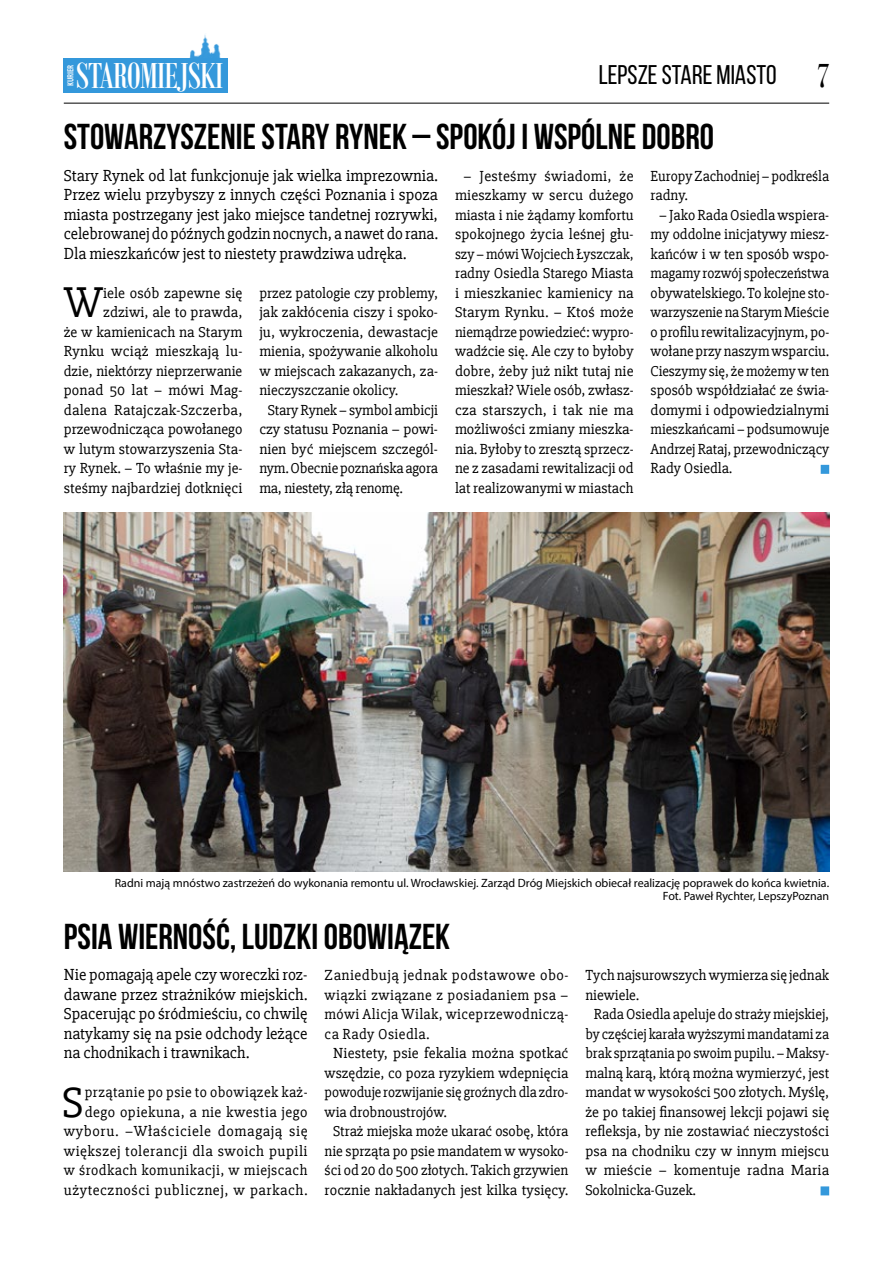
<style>
.page{position:relative;width:893px;height:1263px;background:#fff}
.page>*{position:absolute;margin:0;border:0;box-sizing:border-box;transform-origin:0 0}
.t1{font:44.25px "Slabo 27 px";color:#000}
.t2{font:39px "Bodoni MT Condensed";letter-spacing:-.025em;color:#fff}
.t3{font:700 36px "Bebas Neue";color:#000}
.t4{font:27px "Bebas Neue";color:#000}
.t5{font:16.5px/19.5px "Slabo 27 px";color:#000;text-align:justify}
.t6{font:15px/19.5px "Slabo 27 px";color:#000;text-align:right}
.t7{font:15px/19.5px "Slabo 27 px";letter-spacing:.035em;color:#000;text-align:right}
.t8{font:15px "Slabo 27 px";letter-spacing:.03em;color:#000}
.t9{font:12px/13.5px "Myriad Pro";color:#000;text-align:right}
.t10{font:600 condensed 9px "Myriad Pro";letter-spacing:-.005em;color:#fff}
.s1{font-family:"Bodoni MT Condensed";font-size:36px}
</style>
<div class="page">
<hr style="left:64px;top:103px;width:765px;height:1px;background:#000">
<img style="left:64px;top:512px;width:765px;height:360px">
<img style="left:189px;top:35px;width:32px;height:24px">
<div style="left:64px;top:59px;width:164px;height:34px;background:#3498db"></div>
<div style="left:820px;top:1186px;width:9px;height:9px;background:#3498db"></div>
<div style="left:821px;top:465px;width:8px;height:9px;background:#3498db"></div>
<p class="t10" style="left:66px;top:86px;width:23px;rotate:-90deg">KURIER</p>
<h2 class="t2" style="left:76px;top:52px;width:149px">STAROMIEJSKI</h2>
<h3 class="t4" style="left:599px;top:60px;width:232px">LEPSZE STARE MIASTO <span class="s1">7</span></h3>
<h3 class="t3" style="left:64px;top:117px;width:652px">STOWARZYSZENIE STARY RYNEK – SPOKÓJ I WSPÓLNE DOBRO</h3>
<p class="t5" style="left:64px;top:165px;width:376px">Stary Rynek od lat funkcjonuje jak wielka imprezownia.<br>Przez wielu przybyszy z innych części Poznania i spoza miasta postrzegany jest jako miejsce tandetnej rozrywki, celebrowanej do późnych godzin nocnych, a nawet do rana.<br>Dla mieszkańców jest to niestety prawdziwa udręka.</p>
<h1 class="t1" style="left:64px;top:277px;width:41px">W</h1>
<p class="t6" style="left:455px;top:166px;width:180px;text-align:center">– Jesteśmy świadomi, że mieszkamy w sercu dużego miasta i nie żądamy komfortu spokojnego życia leśnej głu&shy;szy – mówi Wojciech Łyszczak, radny Osiedla Starego Miasta i mieszkaniec kamienicy na<br>Starym Rynku. – Ktoś może niemądrze powiedzieć: wypro&shy;wadźcie się. Ale czy to byłoby dobre, żeby już nikt tutaj nie mieszkał? Wiele osób, zwłasz&shy;cza starszych, i tak nie ma możliwości zmiany mieszka&shy;nia. Byłoby to zresztą sprzecz&shy;ne z zasadami rewitalizacji od lat realizowanymi w miastach</p>
<p class="t6" style="left:651px;top:166px;width:180px;text-align:left">Europy Zachodniej – podkreśla radny.</p>
<p class="t6" style="left:651px;top:205px;width:180px;text-align:justify;text-indent:9px">– Jako Rada Osiedla wspiera&shy;my oddolne inicjatywy miesz&shy;kańców i w ten sposób wspo&shy;magamy rozwój społeczeństwa obywatelskiego. To kolejne sto&shy;warzyszenie na Starym Mieście o profilu rewitalizacyjnym, po&shy;wołane przy naszym wsparciu.<br>Cieszymy się, że możemy w ten sposób współdziałać ze świa&shy;domymi i odpowiedzialnymi mieszkańcami – podsumowuje Andrzej Rataj, przewodniczący Rady Osiedla.</p>
<p class="t6" style="left:64px;top:283px;width:180px">iele osób zapewne się zdziwi, ale to prawda,<br>że w kamienicach na Starym<br>Rynku wciąż mieszkają lu&shy;dzie, niektórzy nieprzerwanie ponad 50 lat – mówi Mag&shy;dalena Ratajczak-Szczerba, przewodnicząca powołanego w lutym stowarzyszenia Sta&shy;ry Rynek. – To właśnie my je&shy;steśmy najbardziej dotknięci</p>
<p class="t6" style="left:259px;top:283px;width:180px">przez patologie czy problemy,</p>
<p class="t6" style="left:259px;top:302px;width:180px">jak zakłócenia ciszy i spoko-</p>
<p class="t6" style="left:259px;top:322px;width:180px">ju, wykroczenia, dewastacje</p>
<p class="t6" style="left:259px;top:341px;width:180px">mienia, spożywanie alkoholu</p>
<p class="t6" style="left:259px;top:361px;width:180px">w miejscach zakazanych, za-</p>
<p class="t6" style="left:259px;top:380px;width:140px">nieczyszczanie okolicy.</p>
<p class="t6" style="left:268px;top:400px;width:171px">Stary Rynek – symbol ambicji</p>
<p class="t6" style="left:259px;top:419px;width:180px">czy statusu Poznania – powi-</p>
<p class="t6" style="left:259px;top:439px;width:180px">nien być miejscem szczegól-</p>
<p class="t6" style="left:259px;top:458px;width:180px">nym. Obecnie poznańska agora</p>
<p class="t6" style="left:259px;top:478px;width:145px">ma, niestety, złą renomę.</p>
<p class="t9" style="left:115px;top:876px;width:716px">Radni mają mnóstwo zastrzeżeń do wykonania remontu ul. Wrocławskiej. Zarząd Dróg Miejskich obiecał realizację poprawek do końca kwietnia.<br>Fot. Paweł Rychter, LepszyPoznan</p>
<h3 class="t3" style="left:64px;top:917px;width:388px">PSIA WIERNOŚĆ, LUDZKI OBOWIĄZEK</h3>
<p class="t5" style="left:64px;top:965px;width:245px">Nie pomagają apele czy woreczki roz&shy;dawane przez strażników miejskich.<br>Spacerując po śródmieściu, co chwilę natykamy się na psie odchody leżące na chodnikach i trawnikach.</p>
<h1 class="t1" style="left:62px;top:1076px;width:23px">S</h1>
<p class="t7" style="left:325px;top:965px;width:245px">Zaniedbują jednak podstawowe obo-</p>
<p class="t8" style="left:325px;top:986px;width:245px">wiązki związane z posiadaniem psa –</p>
<p class="t8" style="left:325px;top:1006px;width:245px">mówi Alicja Wilak, wiceprzewodniczą-</p>
<p class="t8" style="left:325px;top:1025px;width:107px">ca Rady Osiedla.</p>
<p class="t6" style="left:333px;top:1043px;width:237px">Niestety, psie fekalia można spotkać</p>
<p class="t6" style="left:325px;top:1063px;width:245px">wszędzie, co poza ryzykiem wdepnięcia</p>
<p class="t6" style="left:325px;top:1082px;width:245px">powoduje rozwijanie się groźnych dla zdro-</p>
<p class="t6" style="left:325px;top:1102px;width:124px">wia drobnoustrojów.</p>
<p class="t6" style="left:333px;top:1121px;width:237px">Straż miejska może ukarać osobę, która</p>
<p class="t6" style="left:325px;top:1141px;width:245px">nie sprząta po psie mandatem w wysoko-</p>
<p class="t6" style="left:325px;top:1160px;width:245px">ści od 20 do 500 złotych. Takich grzywien</p>
<p class="t6" style="left:325px;top:1180px;width:245px">rocznie nakładanych jest kilka tysięcy.</p>
<p class="t7" style="left:64px;top:1082px;width:245px">przątanie po psie to obowiązek każ&shy;dego opiekuna, a nie kwestia jego wyboru. –Właściciele domagają się większej tolerancji dla swoich pupili w środkach komunikacji, w miejscach użyteczności publicznej, w parkach.</p>
<p class="t6" style="left:585px;top:965px;width:245px">Tych najsurowszych wymierza się jednak</p>
<p class="t6" style="left:585px;top:985px;width:55px">niewiele.</p>
<p class="t6" style="left:594px;top:1004px;width:237px">Rada Osiedla apeluje do straży miejskiej,</p>
<p class="t6" style="left:585px;top:1024px;width:245px">by częściej karała wyższymi mandatami za</p>
<p class="t6" style="left:585px;top:1043px;width:245px">brak sprzątania po swoim pupilu. – Maksy-</p>
<p class="t6" style="left:585px;top:1063px;width:245px">malną karą, którą można wymierzyć, jest</p>
<p class="t6" style="left:585px;top:1082px;width:245px">mandat w wysokości 500 złotych. Myślę,</p>
<p class="t6" style="left:585px;top:1102px;width:245px">że po takiej finansowej lekcji pojawi się</p>
<p class="t6" style="left:585px;top:1121px;width:245px">refleksja, by nie zostawiać nieczystości</p>
<p class="t6" style="left:585px;top:1141px;width:245px">psa na chodniku czy w innym miejscu</p>
<p class="t6" style="left:585px;top:1160px;width:245px">w mieście – komentuje radna Maria</p>
<p class="t6" style="left:585px;top:1180px;width:112px">Sokolnicka-Guzek.</p>
</div>
